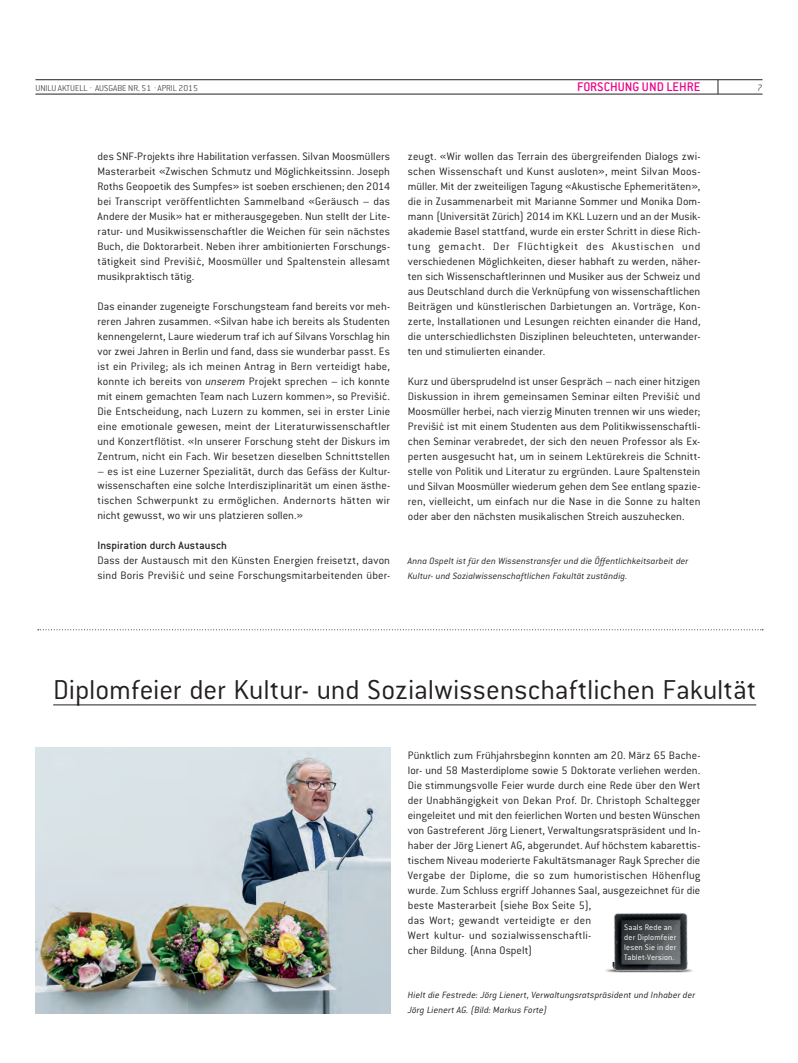
<style>
.page{position:relative;width:798px;height:1063px;background:#fff}
.page>*{position:absolute;margin:0;border:0;box-sizing:border-box;transform-origin:0 0}
.t1{font:300 30px "Conduit ITC Std";color:#231f20}
.t2{font:500 13.75px "Conduit ITC Std";letter-spacing:.005em;color:#ed028c}
.t3{font:300 11.88px/15px "Conduit ITC Std";letter-spacing:.01em;color:#231f20;text-align:justify}
.t4{font:500 11.88px "Conduit ITC Std";letter-spacing:.005em;color:#231f20}
.t5{font:italic 300 10px/15px "Conduit ITC Std";letter-spacing:.01em;color:#231f20}
.t6{font:200 10px "Conduit ITC Std";color:#231f20}
.t7{font:200 9.38px "Conduit ITC Std";color:#231f20}
.t8{font:300 8.75px/10px "Conduit ITC Std";letter-spacing:.015em;color:#fff}
.s1{color:#ed028c}
.s2{font-style:italic}
</style>
<div class="page">
<hr style="left:35px;top:80px;width:727px;height:1px;background:#231f20">
<hr style="left:35px;top:94px;width:727px;height:1px;background:#231f20">
<svg style="left:717px;top:80px;width:1px;height:14px"></svg>
<hr style="left:53px;top:705px;width:703px;height:1px;background:#231f20">
<img style="left:35px;top:747px;width:355px;height:266px">
<svg style="left:38px;top:629px;width:724px;height:1px"></svg>
<img style="left:605px;top:913px;width:88px;height:60px">
<p class="t7" style="left:35px;top:82px;width:164px">UNILU AKTUELL <span class="s1">·</span> AUSGABE NR. 51 <span class="s1">·</span>APRIL 2015</p>
<p class="t2" style="left:577px;top:79px;width:125px">FORSCHUNG UND LEHRE</p>
<p class="t6" style="left:757px;top:82px;width:7px">7</p>
<p class="t3" style="left:97px;top:149px;width:294px">des SNF-Projekts ihre Habilitation verfassen. Silvan Moosmüllers Masterarbeit «Zwischen Schmutz und Möglichkeitssinn. Joseph Roths Geopoetik des Sumpfes» ist soeben erschienen; den 2014 bei Transcript veröffentlichten Sammelband «Geräusch – das Andere der Musik» hat er mitherausgegeben. Nun stellt der Lite&shy;ratur- und Musikwissenschaftler die Weichen für sein nächstes Buch, die Doktorarbeit. Neben ihrer ambitionierten Forschungs&shy;tätigkeit sind Previši´c, Moosmüller und Spaltenstein allesamt musikpraktisch tätig.</p>
<p class="t3" style="left:97px;top:298px;width:294px">Das einander zugeneigte Forschungsteam fand bereits vor meh&shy;reren Jahren zusammen. «Silvan habe ich bereits als Studenten kennengelernt, Laure wiederum traf ich auf Silvans Vorschlag hin vor zwei Jahren in Berlin und fand, dass sie wunderbar passt. Es ist ein Privileg; als ich meinen Antrag in Bern verteidigt habe, konnte ich bereits von <span class="s2">unserem</span> Projekt sprechen – ich konnte mit einem gemachten Team nach Luzern kommen», so Previši´c.<br>Die Entscheidung, nach Luzern zu kommen, sei in erster Linie eine emotionale gewesen, meint der Literaturwissenschaftler und Konzertflötist. «In unserer Forschung steht der Diskurs im Zentrum, nicht ein Fach. Wir besetzen dieselben Schnittstellen</p>
<p class="t3" style="left:97px;top:463px;width:294px">– es ist eine Luzerner Spezialität, durch das Gefäss der Kultur&shy;wissenschaften eine solche Interdisziplinarität um einen ästhe&shy;tischen Schwerpunkt zu ermöglichen. Andernorts hätten wir nicht gewusst, wo wir uns platzieren sollen.»</p>
<p class="t4" style="left:97px;top:538px;width:131px">Inspiration durch Austausch</p>
<p class="t3" style="left:97px;top:553px;width:294px">Dass der Austausch mit den Künsten Energien freisetzt, davon sind Boris Previši´c und seine Forschungsmitarbeitenden über-</p>
<p class="t3" style="left:407px;top:149px;width:294px">zeugt. «Wir wollen das Terrain des übergreifenden Dialogs zwi&shy;schen Wissenschaft und Kunst ausloten», meint Silvan Moos&shy;müller. Mit der zweiteiligen Tagung «Akustische Ephemeritäten», die in Zusammenarbeit mit Marianne Sommer und Monika Dom&shy;mann (Universität Zürich) 2014 im KKL Luzern und an der Musik&shy;akademie Basel stattfand, wurde ein erster Schritt in diese Rich&shy;tung gemacht. Der Flüchtigkeit des Akustischen und verschiedenen Möglichkeiten, dieser habhaft zu werden, näher&shy;ten sich Wissenschaftlerinnen und Musiker aus der Schweiz und aus Deutschland durch die Verknüpfung von wissenschaftlichen Beiträgen und künstlerischen Darbietungen an. Vorträge, Kon&shy;zerte, Installationen und Lesungen reichten einander die Hand, die unterschiedlichsten Disziplinen beleuchteten, unterwander&shy;ten und stimulierten einander.</p>
<p class="t3" style="left:407px;top:373px;width:294px">Kurz und übersprudelnd ist unser Gespräch – nach einer hitzigen Diskussion in ihrem gemeinsamen Seminar eilten Previši´c und Moosmüller herbei, nach vierzig Minuten trennen wir uns wieder; Previši´c ist mit einem Studenten aus dem Politikwissenschaftli&shy;chen Seminar verabredet, der sich den neuen Professor als Ex&shy;perten ausgesucht hat, um in seinem Lektürekreis die Schnitt&shy;stelle von Politik und Literatur zu ergründen. Laure Spaltenstein und Silvan Moosmüller wiederum gehen dem See entlang spazie&shy;ren, vielleicht, um einfach nur die Nase in die Sonne zu halten oder aber den nächsten musikalischen Streich auszuhecken.</p>
<p class="t5" style="left:407px;top:553px;width:282px">Anna Ospelt ist für den Wissenstransfer und die Öffentlichkeitsarbeit der<br>Kultur- und Sozialwissenschaftlichen Fakultät zuständig.</p>
<h1 class="t1" style="left:53px;top:672px;width:704px">Diplomfeier der Kultur- und Sozialwissenschaftlichen Fakultät</h1>
<p class="t3" style="left:407px;top:747px;width:294px;text-align:left">Pünktlich zum Frühjahrsbeginn konnten am 20. März 65 Bache&shy;lor- und 58 Masterdiplome sowie 5 Doktorate verliehen werden.<br>Die stimmungsvolle Feier wurde durch eine Rede über den Wert der Unabhängigkeit von Dekan Prof. Dr. Christoph Schaltegger eingeleitet und mit den feierlichen Worten und besten Wünschen von Gastreferent Jörg Lienert, Verwaltungsratspräsident und In&shy;haber der Jörg Lienert AG, abgerundet. Auf höchstem kabarettis&shy;tischem Niveau moderierte Fakultätsmanager Rayk Sprecher die Vergabe der Diplome, die so zum humoristischen Höhenflug wurde. Zum Schluss ergriff Johannes Saal, ausgezeichnet für die beste Masterarbeit (siehe Box Seite 5),<br>das Wort; gewandt verteidigte er den<br>Wert kultur- und sozialwissenschaftli-<br>cher Bildung. (Anna Ospelt)</p>
<p class="t5" style="left:407px;top:988px;width:289px">Hielt die Festrede: Jörg Lienert, Verwaltungsratspräsident und Inhaber der<br>Jörg Lienert AG. (Bild: Markus Forte)</p>
<p class="t8" style="left:624px;top:922px;width:54px">Saals Rede an der Diplomfeier lesen Sie in der<br>Tablet-Version.</p>
</div>
